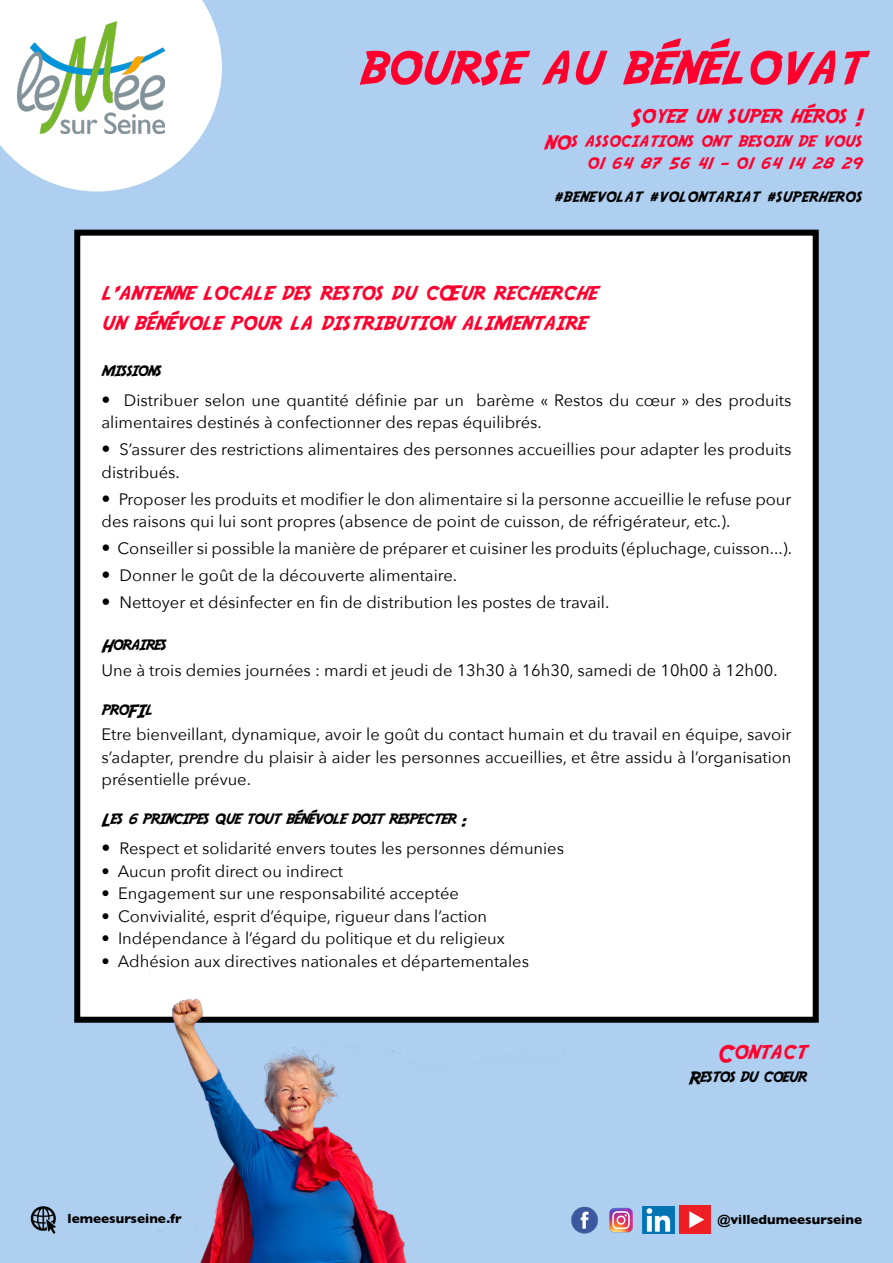
<style>
.page{position:relative;width:893px;height:1263px;background:#aecfef}
.page>*{position:absolute;margin:0;border:0;box-sizing:border-box;transform-origin:0 0}
.t1{font:57px "Adventure";letter-spacing:.04em;color:#ff002e}
.t2{font:24px/30px "Adventure";letter-spacing:.04em;color:#ff002e}
.t3{font:19.5px/22.5px "Adventure";letter-spacing:.05em;color:#ff002e;text-align:right}
.t4{font:18px "Adventure";color:#000}
.t5{font:18px "Adventure";letter-spacing:.06em;color:#000}
.t6{font:16.5px/22.5px "Avenir Next";color:#000}
.t7{font:700 13.5px "Gill Sans";color:#000}
.s1{font-size:21px}
.s2{font-size:18px}
</style>
<div class="page">
<svg style="left:0;top:0;width:222px;height:191px"></svg>
<img style="left:17px;top:21px;width:147px;height:113px">
<img style="left:30px;top:1206px;width:27px;height:27px">
<img style="left:576px;top:1206px;width:22px;height:27px">
<img style="left:609px;top:1207px;width:24px;height:26px">
<img style="left:643px;top:1206px;width:31px;height:27px">
<img style="left:679px;top:1205px;width:32px;height:28px">
<div style="left:77px;top:233px;width:739px;height:787px;background:#fff"></div>
<div style="left:74px;top:230px;width:745px;height:793px;border:6px solid #000"></div>
<img style="left:150px;top:999px;width:426px;height:263px">
<h1 class="t1" style="left:359px;top:34px;width:504px">bourse au bénélovat</h1>
<h2 class="t2" style="left:631px;top:102px;width:232px">Soyez un super héros !</h2>
<p class="t3" style="left:544px;top:130px;width:318px">NOs associations ont besoin de vous<br>01 64 87 56 41 - 01 64 14 28 29</p>
<p class="t5" style="left:554px;top:186px;width:309px">#benevolat #volontariat #superheros</p>
<h2 class="t2" style="left:102px;top:278px;width:496px">l’antenne locale des restos du c<span class="s1">Œ</span>ur recherche un bénévole pour la distribution alimentaire</h2>
<p class="t4" style="left:102px;top:360px;width:60px">missions</p>
<p class="t6" style="left:102px;top:388px;width:691px"><span class="s2">•</span> Distribuer selon une quantité définie par un barème « Restos du cœur » des produits alimentaires destinés à confectionner des repas équilibrés.</p>
<p class="t6" style="left:102px;top:437px;width:691px"><span class="s2">•</span> S’assurer des restrictions alimentaires des personnes accueillies pour adapter les produits distribués.</p>
<p class="t6" style="left:102px;top:487px;width:691px"><span class="s2">•</span> Proposer les produits et modifier le don alimentaire si la personne accueillie le refuse pour des raisons qui lui sont propres (absence de point de cuisson, de réfrigérateur, etc.).</p>
<p class="t6" style="left:102px;top:536px;width:692px"><span class="s2">•</span> Conseiller si possible la manière de préparer et cuisiner les produits (épluchage, cuisson...).</p>
<p class="t6" style="left:102px;top:563px;width:357px"><span class="s2">•</span> Donner le goût de la découverte alimentaire.</p>
<p class="t6" style="left:102px;top:590px;width:509px"><span class="s2">•</span> Nettoyer et désinfecter en fin de distribution les postes de travail.</p>
<p class="t4" style="left:102px;top:634px;width:66px">Horaires</p>
<p class="t6" style="left:102px;top:658px;width:678px">Une à trois demies journées : mardi et jeudi de 13h30 à 16h30, samedi de 10h00 à 12h00.</p>
<p class="t4" style="left:102px;top:699px;width:52px">proFIl</p>
<p class="t6" style="left:102px;top:722px;width:691px;text-align:justify">Etre bienveillant, dynamique, avoir le goût du contact humain et du travail en équipe, savoir s’adapter, prendre du plaisir à aider les personnes accueillies, et être assidu à l’organisation présentielle prévue.</p>
<p class="t4" style="left:102px;top:808px;width:367px">Les 6 principes que tout bénévole doit respecter :</p>
<p class="t6" style="left:102px;top:836px;width:464px"><span class="s2">•</span> Respect et solidarité envers toutes les personnes démunies</p>
<p class="t6" style="left:102px;top:859px;width:243px">• Aucun profit direct ou indirect</p>
<p class="t6" style="left:102px;top:882px;width:359px">• Engagement sur une responsabilité acceptée</p>
<p class="t6" style="left:102px;top:904px;width:387px">• Convivialité, esprit d’équipe, rigueur dans l’action</p>
<p class="t6" style="left:102px;top:927px;width:405px">• Indépendance à l’égard du politique et du religieux</p>
<p class="t6" style="left:102px;top:949px;width:429px">• Adhésion aux directives nationales et départementales</p>
<h2 class="t2" style="left:717px;top:1037px;width:90px">Contact</h2>
<p class="t4" style="left:689px;top:1066px;width:119px">Restos du coeur</p>
<p class="t7" style="left:68px;top:1208px;width:116px">lemeesurseine.fr</p>
<p class="t7" style="left:717px;top:1209px;width:146px">@villedumeesurseine</p>
</div>
